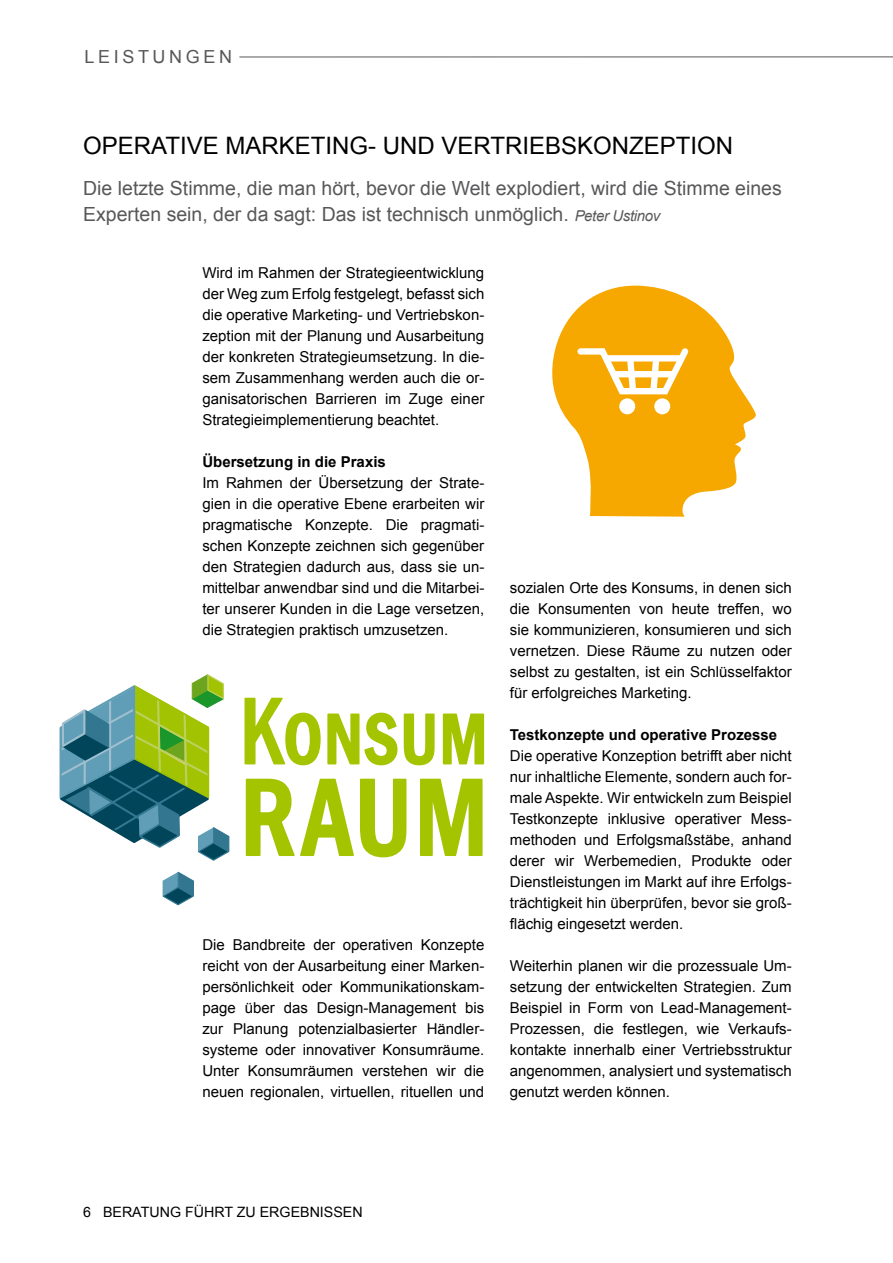
<style>
.page{position:relative;width:893px;height:1263px;background:#fff}
.page>*{position:absolute;margin:0;border:0;box-sizing:border-box;transform-origin:0 0}
.t1{font:24px "Arial";color:#000}
.t2{font:19.5px/25.5px "Arial";color:#58585a}
.t3{font:18px "Arial";letter-spacing:.2em;color:#58585a}
.t4{font:15px/21px "Arial";color:#000;text-align:justify}
.t5{font:700 15px "Arial";color:#000}
.t6{font:14.25px "Arial";color:#000}
.s1{font-style:italic;font-size:15px}
</style>
<div class="page">
<hr style="left:239px;top:56px;width:654px;height:1px;background:#58585a">
<svg style="left:162px;top:871px;width:32px;height:35px"></svg>
<svg style="left:59px;top:674px;width:171px;height:187px"></svg>
<svg style="left:244px;top:697px;width:77px;height:69px"></svg>
<svg style="left:327px;top:712px;width:108px;height:54px"></svg>
<svg style="left:442px;top:713px;width:43px;height:52px"></svg>
<svg style="left:245px;top:778px;width:162px;height:80px"></svg>
<svg style="left:420px;top:778px;width:63px;height:78px"></svg>
<svg style="left:552px;top:285px;width:204px;height:232px;fill:#f7a800"></svg>
<div style="left:619px;top:398px;width:16px;height:16px;background:#fff;border-radius:50%"></div>
<div style="left:654px;top:398px;width:16px;height:16px;background:#fff;border-radius:50%"></div>
<svg style="left:574px;top:343px;width:120px;height:56px"></svg>
<p class="t3" style="left:85px;top:45px;width:149px">LEISTUNGEN</p>
<h1 class="t1" style="left:83px;top:129px;width:651px">OPERATIVE MARKETING- UND VERTRIEBSKONZEPTION</h1>
<h2 class="t2" style="left:83px;top:176px;width:700px">Die letzte Stimme, die man hört, bevor die Welt explodiert, wird die Stimme eines<br>Experten sein, der da sagt: Das ist technisch unmöglich. <span class="s1">Peter Ustinov</span></h2>
<p class="t4" style="left:202px;top:263px;width:283px">Wird im Rahmen der Strategieentwicklung der Weg zum Erfolg festgelegt, befasst sich die operative Marketing- und Vertriebskon&shy;zeption mit der Planung und Ausarbeitung der konkreten Strategieumsetzung. In die&shy;sem Zusammenhang werden auch die or&shy;ganisatorischen Barrieren im Zuge einer Strategieimplementierung beachtet.</p>
<p class="t5" style="left:202px;top:452px;width:185px">Übersetzung in die Praxis</p>
<p class="t4" style="left:202px;top:473px;width:283px">Im Rahmen der Übersetzung der Strate&shy;gien in die operative Ebene erarbeiten wir pragmatische Konzepte. Die pragmati&shy;schen Konzepte zeichnen sich gegenüber den Strategien dadurch aus, dass sie un&shy;mittelbar anwendbar sind und die Mitarbei&shy;ter unserer Kunden in die Lage versetzen, die Strategien praktisch umzusetzen.</p>
<p class="t4" style="left:202px;top:935px;width:283px">Die Bandbreite der operativen Konzepte reicht von der Ausarbeitung einer Marken&shy;persönlichkeit oder Kommunikationskam&shy;page über das Design-Management bis zur Planung potenzialbasierter Händler&shy;systeme oder innovativer Konsumräume.<br>Unter Konsumräumen verstehen wir die neuen regionalen, virtuellen, rituellen und</p>
<p class="t4" style="left:510px;top:578px;width:283px">sozialen Orte des Konsums, in denen sich die Konsumenten von heute treffen, wo sie kommunizieren, konsumieren und sich vernetzen. Diese Räume zu nutzen oder selbst zu gestalten, ist ein Schlüsselfaktor für erfolgreiches Marketing.</p>
<p class="t5" style="left:510px;top:725px;width:269px">Testkonzepte und operative Prozesse</p>
<p class="t4" style="left:510px;top:746px;width:283px">Die operative Konzeption betrifft aber nicht nur inhaltliche Elemente, sondern auch for&shy;male Aspekte. Wir entwickeln zum Beispiel Testkonzepte inklusive operativer Mess&shy;methoden und Erfolgsmaßstäbe, anhand derer wir Werbemedien, Produkte oder Dienstleistungen im Markt auf ihre Erfolgs&shy;trächtigkeit hin überprüfen, bevor sie groß&shy;flächig eingesetzt werden.</p>
<p class="t4" style="left:510px;top:956px;width:283px">Weiterhin planen wir die prozessuale Um&shy;setzung der entwickelten Strategien. Zum Beispiel in Form von Lead-Management-Prozessen, die festlegen, wie Verkaufs&shy;kontakte innerhalb einer Vertriebsstruktur angenommen, analysiert und systematisch genutzt werden können.</p>
<p class="t6" style="left:83px;top:1202px;width:281px">6 BERATUNG FÜHRT ZU ERGEBNISSEN</p>
</div>
